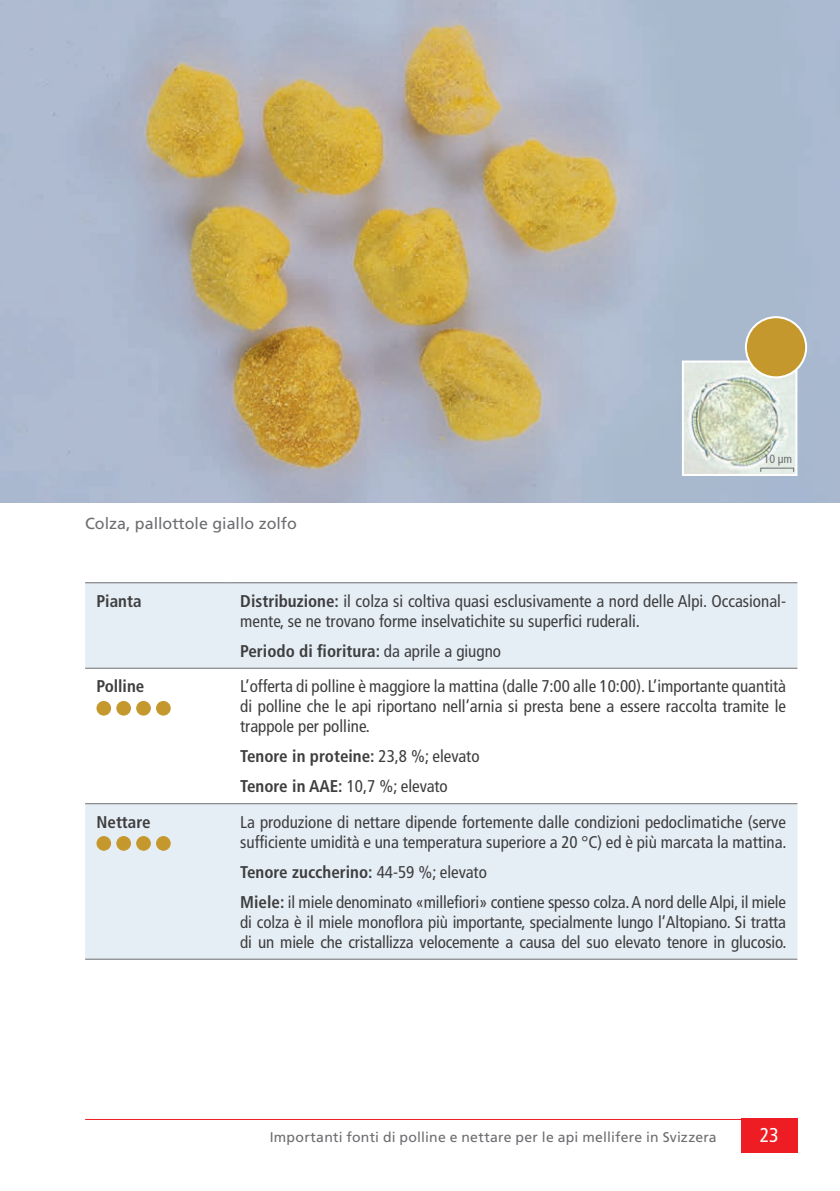
<style>
.page{position:relative;width:840px;height:1191px;background:#fff}
.page>*{position:absolute;margin:0;border:0;box-sizing:border-box;transform-origin:0 0}
.t1{font:condensed 20px "Frutiger";color:#fff}
.t2{font:condensed 17px/20px "Frutiger LT Std";color:#3e3e3f}
.t3{font:700 condensed 17px "Frutiger LT Std";color:#3e3e3f}
.t4{font:16px "Frutiger";color:#6c6d70}
.t5{font:14px "Frutiger";letter-spacing:.015em;color:#6c6d70}
.t6{font:condensed 12px "Frutiger LT Std";color:#6c6d70}
.s1{font-weight:700}
.s2{font-weight:400}
</style>
<div class="page">
<hr style="left:85px;top:1119px;width:712px;height:1px;background:#ee1d23">
<div style="left:740px;top:1119px;width:57px;height:34px;background:#ee1d23"></div>
<img style="left:0;top:0;width:839px;height:503px">
<div style="left:85px;top:583px;width:712px;height:375px;background:#e6eef5"></div>
<svg style="left:85px;top:668px;width:712px;height:135px"></svg>
<hr style="left:229px;top:582px;width:568px;height:1px;background:#6c6d70">
<hr style="left:229px;top:667px;width:568px;height:1px;background:#6c6d70">
<hr style="left:229px;top:803px;width:568px;height:1px;background:#6c6d70">
<hr style="left:229px;top:958px;width:568px;height:1px;background:#6c6d70">
<hr style="left:85px;top:582px;width:144px;height:1px;background:#6c6d70">
<hr style="left:85px;top:667px;width:144px;height:1px;background:#6c6d70">
<hr style="left:85px;top:803px;width:144px;height:1px;background:#6c6d70">
<hr style="left:85px;top:958px;width:144px;height:1px;background:#6c6d70">
<img style="left:684px;top:363px;width:110px;height:110px">
<div style="left:681px;top:360px;width:116px;height:116px;border:2px solid #fff"></div>
<div style="left:745px;top:317px;width:60px;height:60px;background:#c5982e;border-radius:50%"></div>
<div style="left:744px;top:316px;width:62px;height:62px;border:2px solid #fff;border-radius:50%"></div>
<div style="left:97px;top:836px;width:13px;height:14px;background:#c5982e;border-radius:50%"></div>
<div style="left:96px;top:836px;width:15px;height:14px;border:1px solid #c5982e;border-radius:50%"></div>
<div style="left:117px;top:836px;width:13px;height:14px;background:#c5982e;border-radius:50%"></div>
<div style="left:116px;top:836px;width:15px;height:14px;border:1px solid #c5982e;border-radius:50%"></div>
<div style="left:137px;top:836px;width:13px;height:14px;background:#c5982e;border-radius:50%"></div>
<div style="left:136px;top:836px;width:15px;height:14px;border:1px solid #c5982e;border-radius:50%"></div>
<div style="left:156px;top:836px;width:14px;height:14px;background:#c5982e;border-radius:50%"></div>
<div style="left:156px;top:836px;width:15px;height:14px;border:1px solid #c5982e;border-radius:50%"></div>
<div style="left:97px;top:701px;width:13px;height:14px;background:#c5982e;border-radius:50%"></div>
<div style="left:96px;top:701px;width:15px;height:14px;border:1px solid #c5982e;border-radius:50%"></div>
<div style="left:117px;top:701px;width:13px;height:14px;background:#c5982e;border-radius:50%"></div>
<div style="left:116px;top:701px;width:15px;height:14px;border:1px solid #c5982e;border-radius:50%"></div>
<div style="left:137px;top:701px;width:13px;height:14px;background:#c5982e;border-radius:50%"></div>
<div style="left:136px;top:701px;width:15px;height:14px;border:1px solid #c5982e;border-radius:50%"></div>
<div style="left:156px;top:701px;width:14px;height:14px;background:#c5982e;border-radius:50%"></div>
<div style="left:156px;top:701px;width:15px;height:14px;border:1px solid #c5982e;border-radius:50%"></div>
<hr style="left:760px;top:468px;width:33px;height:1px;background:#6c6d70">
<p class="t4" style="left:85px;top:513px;width:213px">Colza, pallottole giallo zolfo</p>
<p class="t6" style="left:763px;top:451px;width:30px">10 µm</p>
<p class="t3" style="left:96px;top:591px;width:47px">Pianta</p>
<p class="t2" style="left:240px;top:591px;width:547px"><span class="s1">Distribuzione:</span> il colza si coltiva quasi esclusivamente a nord delle Alpi. Occasional&shy;mente, se ne trovano forme inselvatichite su superfici ruderali.</p>
<p class="t3" style="left:240px;top:641px;width:262px">Periodo di fioritura: <span class="s2">da aprile a giugno</span></p>
<p class="t3" style="left:96px;top:676px;width:49px">Polline</p>
<p class="t2" style="left:240px;top:676px;width:547px;text-align:justify">L’offerta di polline è maggiore la mattina (dalle 7:00 alle 10:00). L’importante quantità di polline che le api riportano nell’arnia si presta bene a essere raccolta tramite le trappole per polline.</p>
<p class="t3" style="left:240px;top:746px;width:241px">Tenore in proteine: <span class="s2">23,8 %; elevato</span></p>
<p class="t2" style="left:240px;top:776px;width:209px"><span class="s1">Tenore in AAE:</span> 10,7 %; elevato</p>
<p class="t3" style="left:96px;top:812px;width:56px">Nettare</p>
<p class="t2" style="left:240px;top:812px;width:547px">La produzione di nettare dipende fortemente dalle condizioni pedoclimatiche (serve sufficiente umidità e una temperatura superiore a 20 °C) ed è più marcata la mattina.</p>
<p class="t3" style="left:240px;top:862px;width:248px">Tenore zuccherino: <span class="s2">44-59 %; elevato</span></p>
<p class="t2" style="left:240px;top:892px;width:547px;text-align:justify"><span class="s1">Miele:</span> il miele denominato «millefiori» contiene spesso colza. A nord delle Alpi, il miele di colza è il miele monoflora più importante, specialmente lungo l’Altopiano. Si tratta di un miele che cristallizza velocemente a causa del suo elevato tenore in glucosio.</p>
<p class="t5" style="left:269px;top:1128px;width:448px">Importanti fonti di polline e nettare per le api mellifere in Svizzera</p>
<p class="t1" style="left:759px;top:1123px;width:21px">23</p>
</div>
